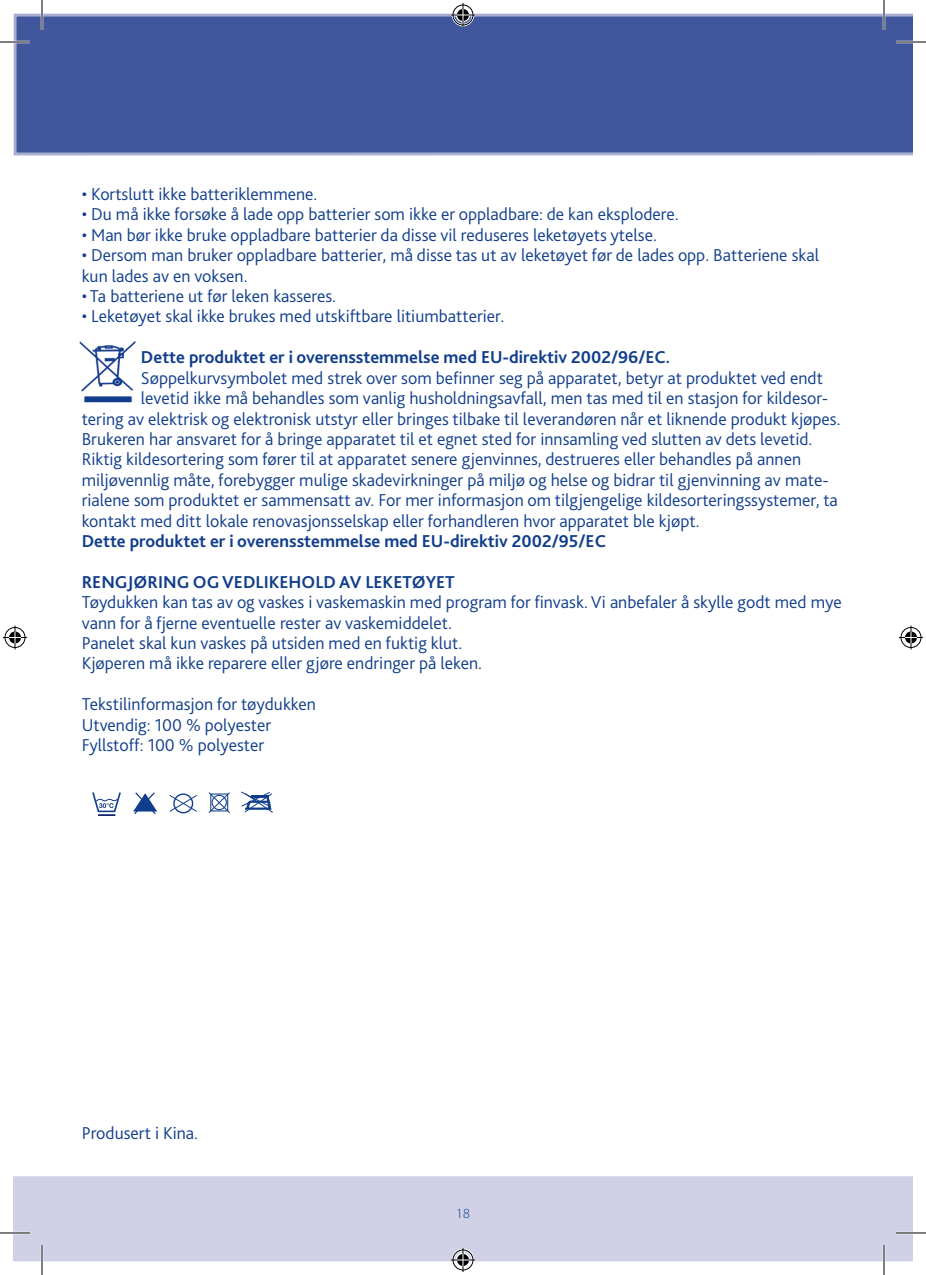
<style>
.page{position:relative;width:926px;height:1275px;background:#fff}
.page>*{position:absolute;margin:0;border:0;box-sizing:border-box;transform-origin:0 0}
.List_Paragraph{font:300 18px/20.4px "Bliss 2";color:#103d8c}
.t1{font:700 18px "Bliss 2";color:#103d8c}
.Plain_Text{font:300 18px "Bliss 2";color:#103d8c}
.t2{font:300 14px "Myriad Pro";color:#103d8c}
</style>
<div class="page">
<div style="left:14px;top:14px;width:898px;height:142px;background:#40579d"></div>
<div style="left:14px;top:1176px;width:898px;height:85px;background:#d0d1e7"></div>
<svg style="left:133px;top:792px;width:24px;height:22px"></svg>
<svg style="left:208px;top:792px;width:22px;height:21px"></svg>
<div style="left:210px;top:793px;width:18px;height:18px;border:1px solid #103d8c"></div>
<div style="left:173px;top:793px;width:20px;height:20px;border:1px solid #103d8c;border-radius:50%"></div>
<svg style="left:169px;top:794px;width:28px;height:18px"></svg>
<svg style="left:241px;top:791px;width:32px;height:22px"></svg>
<svg style="left:92px;top:792px;width:29px;height:23px"></svg>
<img style="left:79px;top:340px;width:57px;height:62px">
<hr style="left:0;top:41px;width:30px;height:2px;background:#fff">
<hr style="left:896px;top:41px;width:30px;height:2px;background:#fff">
<hr style="left:0;top:1231px;width:30px;height:3px;background:#fff">
<hr style="left:896px;top:1231px;width:30px;height:3px;background:#fff">
<hr style="left:41px;top:0;width:2px;height:30px;background:#fff">
<hr style="left:41px;top:1245px;width:2px;height:30px;background:#fff">
<hr style="left:883px;top:0;width:2px;height:30px;background:#fff">
<hr style="left:883px;top:1245px;width:2px;height:30px;background:#fff">
<hr style="left:0;top:42px;width:30px;height:1px;background:#000">
<hr style="left:896px;top:42px;width:30px;height:1px;background:#000">
<hr style="left:0;top:1232px;width:30px;height:1px;background:#000">
<hr style="left:896px;top:1232px;width:30px;height:1px;background:#000">
<hr style="left:42px;top:0;width:1px;height:30px;background:#000">
<hr style="left:42px;top:1245px;width:1px;height:30px;background:#000">
<hr style="left:884px;top:0;width:1px;height:30px;background:#000">
<hr style="left:884px;top:1245px;width:1px;height:30px;background:#000">
<svg style="left:451px;top:3px;width:24px;height:24px"></svg>
<svg style="left:451px;top:1248px;width:24px;height:24px"></svg>
<svg style="left:3px;top:625px;width:24px;height:24px"></svg>
<svg style="left:899px;top:625px;width:24px;height:24px"></svg>
<p class="List_Paragraph" style="left:82px;top:183px;width:237px">• Kortslutt ikke batteriklemmene.</p>
<p class="List_Paragraph" style="left:82px;top:204px;width:598px">• Du må ikke forsøke å lade opp batterier som ikke er oppladbare: de kan eksplodere.</p>
<p class="List_Paragraph" style="left:82px;top:224px;width:577px">• Man bør ikke bruke oppladbare batterier da disse vil reduseres leketøyets ytelse.</p>
<p class="List_Paragraph" style="left:82px;top:245px;width:739px">• Dersom man bruker oppladbare batterier, må disse tas ut av leketøyet før de lades opp. Batteriene skal kun lades av en voksen.</p>
<p class="List_Paragraph" style="left:82px;top:285px;width:256px">• Ta batteriene ut før leken kasseres.</p>
<p class="List_Paragraph" style="left:82px;top:306px;width:424px">• Leketøyet skal ikke brukes med utskiftbare litiumbatterier.</p>
<p class="t1" style="left:141px;top:346px;width:531px">Dette produktet er i overensstemmelse med EU-direktiv 2002/96/EC.</p>
<p class="List_Paragraph" style="left:141px;top:367px;width:683px">Søppelkurvsymbolet med strek over som befinner seg på apparatet, betyr at produktet ved endt</p>
<p class="List_Paragraph" style="left:141px;top:387px;width:689px">levetid ikke må behandles som vanlig husholdningsavfall, men tas med til en stasjon for kildesor-</p>
<p class="List_Paragraph" style="left:82px;top:408px;width:760px">tering av elektrisk og elektronisk utstyr eller bringes tilbake til leverandøren når et liknende produkt kjøpes.</p>
<p class="List_Paragraph" style="left:82px;top:428px;width:732px">Brukeren har ansvaret for å bringe apparatet til et egnet sted for innsamling ved slutten av dets levetid.</p>
<p class="List_Paragraph" style="left:82px;top:449px;width:721px">Riktig kildesortering som fører til at apparatet senere gjenvinnes, destrueres eller behandles på annen</p>
<p class="List_Paragraph" style="left:82px;top:469px;width:748px">miljøvennlig måte, forebygger mulige skadevirkninger på miljø og helse og bidrar til gjenvinning av mate-</p>
<p class="List_Paragraph" style="left:82px;top:489px;width:758px">rialene som produktet er sammensatt av. For mer informasjon om tilgjengelige kildesorteringssystemer, ta</p>
<p class="List_Paragraph" style="left:82px;top:510px;width:619px">kontakt med ditt lokale renovasjonsselskap eller forhandleren hvor apparatet ble kjøpt.</p>
<p class="t1" style="left:82px;top:530px;width:526px">Dette produktet er i overensstemmelse med EU-direktiv 2002/95/EC</p>
<p class="t1" style="left:82px;top:570px;width:375px">RENGJØRING OG VEDLIKEHOLD AV LEKETØYET</p>
<p class="List_Paragraph" style="left:82px;top:591px;width:761px">Tøydukken kan tas av og vaskes i vaskemaskin med program for finvask. Vi anbefaler å skylle godt med mye vann for å fjerne eventuelle rester av vaskemiddelet.</p>
<p class="List_Paragraph" style="left:82px;top:632px;width:382px">Panelet skal kun vaskes på utsiden med en fuktig klut.</p>
<p class="List_Paragraph" style="left:82px;top:653px;width:402px">Kjøperen må ikke reparere eller gjøre endringer på leken.</p>
<p class="Plain_Text" style="left:82px;top:693px;width:236px">Tekstilinformasjon for tøydukken</p>
<p class="Plain_Text" style="left:82px;top:713px;width:191px">Utvendig: 100 % polyester</p>
<p class="Plain_Text" style="left:82px;top:734px;width:184px">Fyllstoff: 100 % polyester</p>
<p class="List_Paragraph" style="left:82px;top:1122px;width:118px">Produsert i Kina.</p>
<p class="t2" style="left:456px;top:1204px;width:15px">18</p>
</div>
